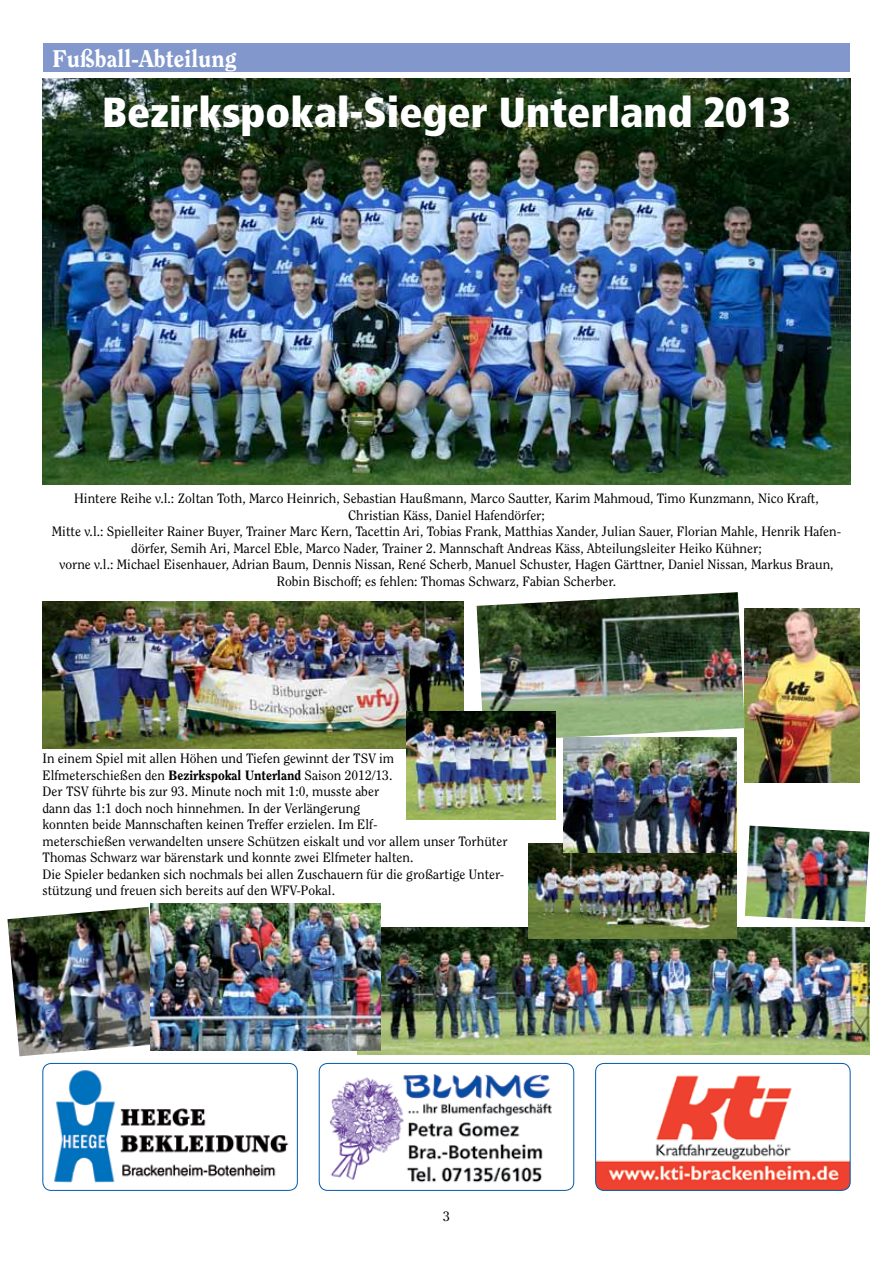
<style>
.page{position:relative;width:893px;height:1263px;background:#fff}
.page>*{position:absolute;margin:0;border:0;box-sizing:border-box;transform-origin:0 0}
.t1{font:900 condensed 42px "Frutiger LT";color:#fff}
.t2{font:800 24px "Clearface";color:#fff}
.t3{font:13.5px/16.5px "Clearface LT";color:#000;text-align:center}
.t4{font:13.5px/16.5px "Clearface";color:#000}
.s1{font-weight:800}
</style>
<div class="page">
<img style="left:54px;top:1067px;width:242px;height:116px">
<div style="left:43px;top:1063px;width:255px;height:128px;border:1px solid #005baa;border-radius:9px"></div>
<img style="left:319px;top:1063px;width:233px;height:127px">
<div style="left:319px;top:1063px;width:255px;height:128px;border:1px solid #005baa;border-radius:9px"></div>
<img style="left:596px;top:1075px;width:254px;height:115px">
<div style="left:595px;top:1063px;width:255px;height:128px;border:1px solid #005baa;border-radius:9px"></div>
<div style="left:43px;top:43px;width:807px;height:29px;background:#8298cd"></div>
<img style="left:43px;top:79px;width:807px;height:406px">
<img style="left:745px;top:608px;width:115px;height:174px">
<img style="left:43px;top:602px;width:420px;height:146px">
<img style="left:7px;top:907px;width:154px;height:149px">
<img style="left:477px;top:592px;width:268px;height:150px">
<img style="left:357px;top:927px;width:513px;height:127px">
<img style="left:528px;top:844px;width:209px;height:94px">
<img style="left:151px;top:904px;width:230px;height:146px">
<img style="left:563px;top:738px;width:174px;height:115px">
<img style="left:745px;top:826px;width:125px;height:96px">
<img style="left:406px;top:712px;width:149px;height:108px">
<h2 class="t2" style="left:52px;top:43px;width:186px">Fußball-Abteilung</h2>
<h1 class="t1" style="left:102px;top:87px;width:690px">Bezirkspokal-Sieger Unterland 2013</h1>
<p class="t3" style="left:52px;top:490px;width:791px">Hintere Reihe v.l.: Zoltan Toth, Marco Heinrich, Sebastian Haußmann, Marco Sautter, Karim Mahmoud, Timo Kunzmann, Nico Kraft, Christian Käss, Daniel Hafendörfer;<br>Mitte v.l.: Spielleiter Rainer Buyer, Trainer Marc Kern, Tacettin Ari, Tobias Frank, Matthias Xander, Julian Sauer, Florian Mahle, Henrik Hafen&shy;dörfer, Semih Ari, Marcel Eble, Marco Nader, Trainer 2. Mannschaft Andreas Käss, Abteilungsleiter Heiko Kühner;<br>vorne v.l.: Michael Eisenhauer, Adrian Baum, Dennis Nissan, René Scherb, Manuel Schuster, Hagen Gärttner, Daniel Nissan, Markus Braun, Robin Bischoff; es fehlen: Thomas Schwarz, Fabian Scherber.</p>
<p class="t4" style="left:43px;top:750px;width:467px">In einem Spiel mit allen Höhen und Tiefen gewinnt der TSV im<br>Elfmeterschießen den <span class="s1">Bezirkspokal Unterland</span> Saison 2012/13.<br>Der TSV führte bis zur 93. Minute noch mit 1:0, musste aber<br>dann das 1:1 doch noch hinnehmen. In der Verlängerung<br>konnten beide Mannschaften keinen Treffer erzielen. Im Elf-<br>meterschießen verwandelten unsere Schützen eiskalt und vor allem unser Torhüter Thomas Schwarz war bärenstark und konnte zwei Elfmeter halten.<br>Die Spieler bedanken sich nochmals bei allen Zuschauern für die großartige Unter&shy;stützung und freuen sich bereits auf den WFV-Pokal.</p>
<p class="t4" style="left:443px;top:1207px;width:8px">3</p>
</div>
